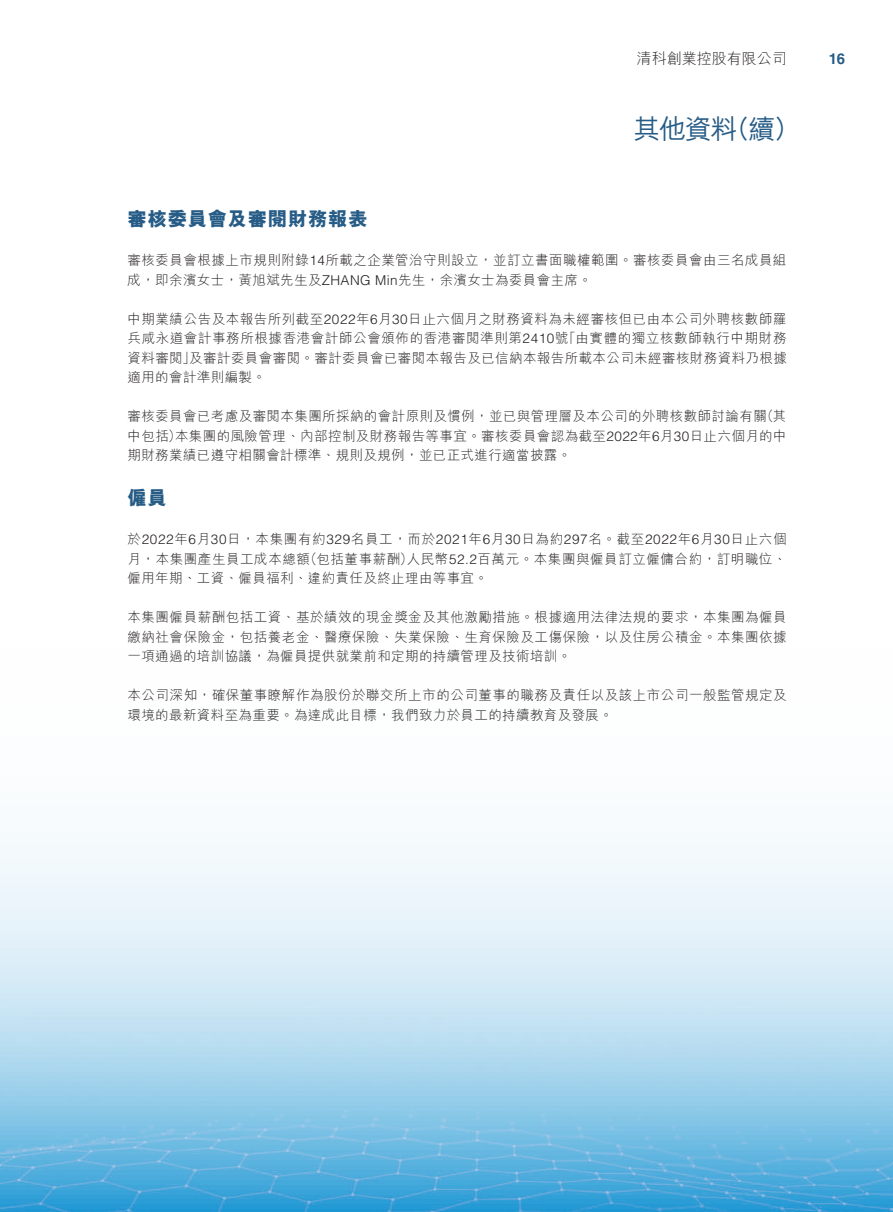
<style>
.page{position:relative;width:893px;height:1212px;background:#fff}
.page>*{position:absolute;margin:0;border:0;box-sizing:border-box;transform-origin:0 0}
.t1{font:500 27px "M Hei HK";color:#265c86}
.t2{font:800 19.5px "M Hei HK";letter-spacing:.03em;color:#265c86}
.t3{font:300 15px "M Hei HK";color:#231f20}
.t4{font:700 15px "Helvetica LT Std";color:#265c86}
.t5{font:300 13.5px/19.5px "M Hei HK";letter-spacing:.03em;color:#231f20}
.s1{font-family:"Helvetica LT Std"}
</style>
<div class="page">
<img style="left:0;top:845px;width:893px;height:367px">
<p class="t3" style="left:637px;top:51px;width:152px">清科創業控股有限公司</p>
<h1 class="t1" style="left:633px;top:109px;width:106px">其他資料</h1>
<h1 class="t1" style="left:723px;top:109px;width:79px">（續(</h1>
<h2 class="t2" style="left:128px;top:209px;width:242px">審核委員會及審閱財務報表</h2>
<p class="t5" style="left:128px;top:250px;width:660px">審核委員會根據上市規則附錄<span class="s1">14</span>所載之企業管治守則設立，並訂立書面職權範圍。審核委員會由三名成員組成，即余濱女士，黃旭斌先生及<span class="s1">ZHANG Min</span>先生，余濱女士為委員會主席。</p>
<p class="t5" style="left:128px;top:309px;width:661px;text-align:right">中期業績公告及本報告所列截至<span class="s1">2022</span>年 月<span class="s1">6 30</span>日止六個月之財務資料為未經審核但已由本公司外聘核數師羅兵咸永道會計事務所根據香港會計師公會頒佈的香港審閱準則第<span class="s1">2410</span> 「號由實體的獨立核數師執行中期財務及審計委員會審閱。審計委員會已審閱本報告及已信納本報告所載本公司未經審核財務資料乃根據</p>
<p class="t5" style="left:128px;top:348px;width:140px">資料審閱」<br>適用的會計準則編製。</p>
<p class="t5" style="left:175px;top:406px;width:613px;text-indent:-47px">審核委員會已考慮及審閱本集團所採納的會計原則及慣例，並已與管理層及本公司的外聘核數師討論有關<br>本集團的風險管理、內部控制及財務報告等事宜。審核委員會認為截至<span class="s1">2022</span>年 月<span class="s1">6 30</span>日止六個月的中</p>
<p class="t5" style="left:760px;top:406px;width:28px">（其</p>
<p class="t5" style="left:128px;top:426px;width:445px">中包括）<br>期財務業績已遵守相關會計標準、規則及規例，並已正式進行適當披露。</p>
<h2 class="t2" style="left:128px;top:488px;width:41px">僱員</h2>
<p class="t5" style="left:128px;top:529px;width:661px;text-align:right">於<span class="s1">2022</span>年<span class="s1">6</span>月<span class="s1">30</span>日，本集團有約<span class="s1">329</span>名員工，而於<span class="s1">2021</span>年<span class="s1">6</span>月<span class="s1">30</span>日為約<span class="s1">297</span>名。截至<span class="s1">2022</span>年<span class="s1">6</span>月<span class="s1">30</span>日止六個人民幣<span class="s1">52.2</span>百萬元。本集團與僱員訂立僱傭合約，訂明職位、</p>
<p class="t5" style="left:304px;top:549px;width:111px">（包括董事薪酬）</p>
<p class="t5" style="left:128px;top:549px;width:362px">月，本集團產生員工成本總額<br>僱用年期、工資、僱員福利、違約責任及終止理由等事宜。</p>
<p class="t5" style="left:128px;top:607px;width:661px;text-align:justify">本集團僱員薪酬包括工資、基於績效的現金獎金及其他激勵措施。根據適用法律法規的要求，本集團為僱員繳納社會保險金，包括養老金、醫療保險、失業保險、生育保險及工傷保險，以及住房公積金。本集團依據一項通過的培訓協議，為僱員提供就業前和定期的持續管理及技術培訓。</p>
<p class="t5" style="left:128px;top:685px;width:661px">本公司深知，確保董事瞭解作為股份於聯交所上市的公司董事的職務及責任以及該上市公司一般監管規定及環境的最新資料至為重要。為達成此目標，我們致力於員工的持續教育及發展。</p>
<p class="t4" style="left:829px;top:49px;width:18px">16</p>
</div>
